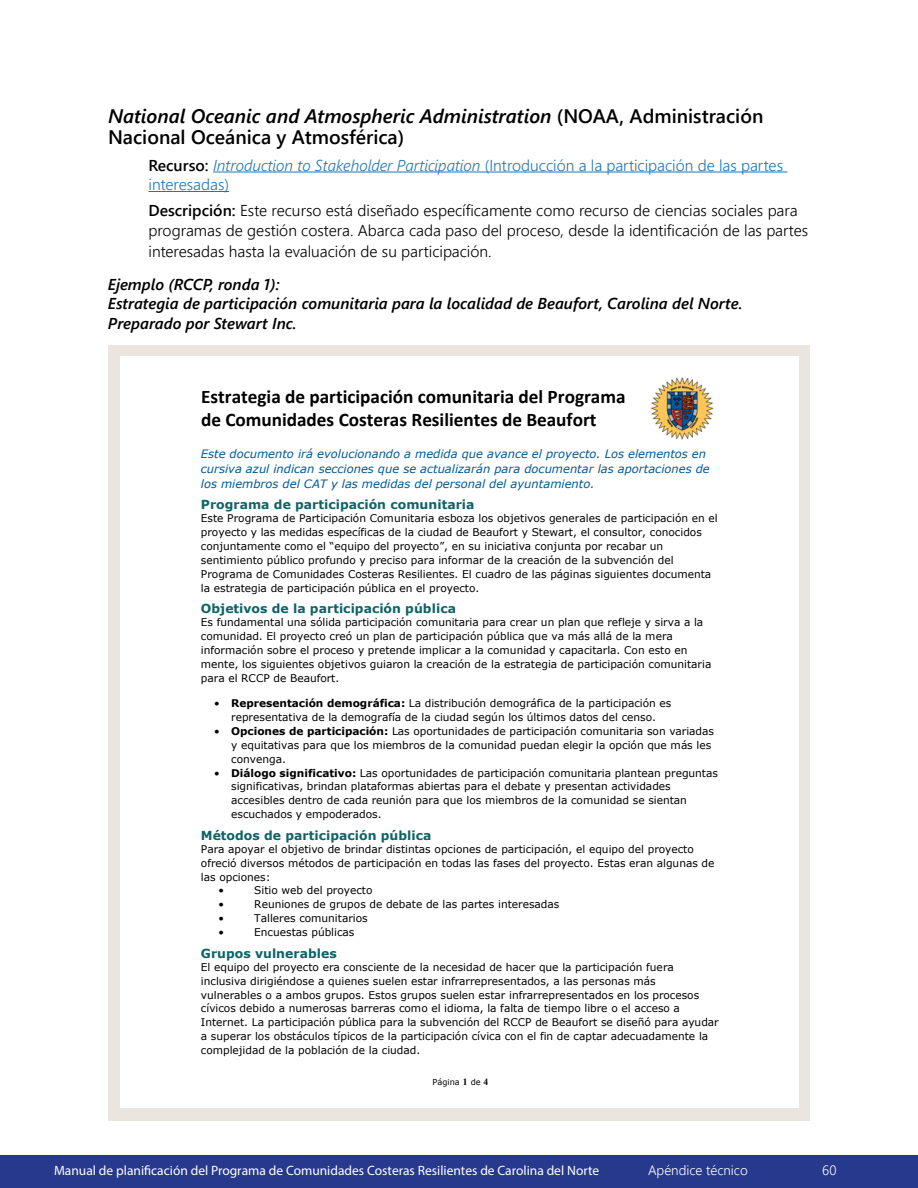
<style>
.page{position:relative;width:918px;height:1188px;background:#fff}
.page>*{position:absolute;margin:0;border:0;box-sizing:border-box;transform-origin:0 0}
.t1{font:19.5px/21px "Webly Sleek UI Semibold";color:#000}
.t2{font:700 19.2px/23.4px "Calibri";color:#000}
.t3{font:15.75px/19.5px "Webly Sleek UI Semilight";color:#000}
.t4{font:italic 15.75px/19.5px "Webly Sleek UI Semibold";color:#000}
.t5{font:15.75px/19.5px "Webly Sleek UI Semilight";color:#1c75bc}
.t6{font:13.5px "Myriad Pro";color:#fff}
.t7{font:13.5px "Webly Sleek UI Semilight";color:#fff}
.t8{font:700 12.45px "Verdana";color:#0d6467}
.t9{font:italic 11.55px/14.9px "Verdana";color:#005999}
.t10{font:10.65px/13.8px "Verdana";letter-spacing:-.005em;color:#000}
.t11{font:italic 10.65px "Verdana";color:#000}
.t12{font:8.25px "Verdana";color:#000}
.s1{font-style:italic}
.s2{font-family:"Webly Sleek UI Semibold";color:#000}
.s3{font-family:"Webly Sleek UI Semibold"}
.s4{font-weight:700}
.s5{font-family:"Times New Roman";font-weight:700;font-size:9.6px}
</style>
<div class="page">
<div style="left:108px;top:345px;width:702px;height:775px;background:#eae6df"></div>
<div style="left:120px;top:357px;width:679px;height:751px;background:#fff"></div>
<div style="left:0;top:1156px;width:918px;height:32px;background:#27398c"></div>
<hr style="left:213px;top:172px;width:574px;height:1px;background:#1c75bc">
<hr style="left:148px;top:191px;width:81px;height:1px;background:#1c75bc">
<img style="left:651px;top:377px;width:63px;height:63px">
<h1 class="t1" style="left:108px;top:105px;width:657px"><span class="s1">National Oceanic and Atmospheric Administration</span> (NOAA, Administración<br>Nacional Oceánica y Atmosférica)</h1>
<h3 class="t5" style="left:148px;top:155px;width:636px"><span class="s2">Recurso:</span> <span class="s1">Introduction to Stakeholder Participation</span> (Introducción a la participación de las partes interesadas)</h3>
<h3 class="t3" style="left:148px;top:200px;width:661px"><span class="s3">Descripción:</span> Este recurso está diseñado específicamente como recurso de ciencias sociales para programas de gestión costera. Abarca cada paso del proceso, desde la identificación de las partes</h3>
<h3 class="t3" style="left:148px;top:241px;width:345px">interesadas hasta la evaluación de su participación.</h3>
<h3 class="t4" style="left:108px;top:274px;width:636px">Ejemplo (RCCP, ronda 1):<br>Estrategia de participación comunitaria para la localidad de Beaufort, Carolina del Norte.<br>Preparado por Stewart Inc.</h3>
<h2 class="t2" style="left:201px;top:384px;width:426px">Estrategia de participación comunitaria del Programa de Comunidades Costeras Resilientes de Beaufort</h2>
<p class="t9" style="left:201px;top:446px;width:510px">Este documento irá evolucionando a medida que avance el proyecto. Los elementos en cursiva azul indican secciones que se actualizarán para documentar las aportaciones de los miembros del CAT y las medidas del personal del ayuntamiento.</p>
<p class="t8" style="left:201px;top:496px;width:275px">Programa de participación comunitaria</p>
<p class="t10" style="left:201px;top:511px;width:518px">Este Programa de Participación Comunitaria esboza los objetivos generales de participación en el proyecto y las medidas específicas de la ciudad de Beaufort y Stewart, el consultor, conocidos conjuntamente como el “equipo del proyecto”, en su iniciativa conjunta por recabar un sentimiento público profundo y preciso para informar de la creación de la subvención del Programa de Comunidades Costeras Resilientes. El cuadro de las páginas siguientes documenta la estrategia de participación pública en el proyecto.</p>
<p class="t8" style="left:201px;top:600px;width:257px">Objetivos de la participación pública</p>
<p class="t10" style="left:201px;top:615px;width:512px">Es fundamental una sólida participación comunitaria para crear un plan que refleje y sirva a la comunidad. El proyecto creó un plan de participación pública que va más allá de la mera información sobre el proceso y pretende implicar a la comunidad y capacitarla. Con esto en mente, los siguientes objetivos guiaron la creación de la estrategia de participación comunitaria para el RCCP de Beaufort.</p>
<p class="t10" style="left:214px;top:696px;width:459px;text-align:center"><span class="s1">•</span> <span class="s4">Representación demográfica:</span> La distribución demográfica de la participación es representativa de la demografía de la ciudad según los últimos datos del censo.</p>
<p class="t10" style="left:231px;top:724px;width:484px;text-indent:-17px"><span class="s1">•</span> <span class="s4">Opciones de participación:</span> Las oportunidades de participación comunitaria son variadas y equitativas para que los miembros de la comunidad puedan elegir la opción que más les convenga.</p>
<p class="t10" style="left:231px;top:766px;width:488px;text-indent:-17px"><span class="s1">•</span> <span class="s4">Diálogo significativo:</span> Las oportunidades de participación comunitaria plantean preguntas significativas, brindan plataformas abiertas para el debate y presentan actividades accesibles dentro de cada reunión para que los miembros de la comunidad se sientan escuchados y empoderados.</p>
<p class="t8" style="left:201px;top:826px;width:232px">Métodos de participación pública</p>
<p class="t10" style="left:201px;top:842px;width:515px">Para apoyar el objetivo de brindar distintas opciones de participación, el equipo del proyecto ofreció diversos métodos de participación en todas las fases del proyecto. Estas eran algunas de las opciones:</p>
<p class="t11" style="left:218px;top:883px;width:7px">•</p>
<p class="t10" style="left:254px;top:884px;width:120px">Sitio web del proyecto</p>
<p class="t11" style="left:218px;top:897px;width:7px">•</p>
<p class="t10" style="left:254px;top:897px;width:307px">Reuniones de grupos de debate de las partes interesadas</p>
<p class="t11" style="left:218px;top:911px;width:7px">•</p>
<p class="t10" style="left:254px;top:911px;width:115px">Talleres comunitarios</p>
<p class="t11" style="left:218px;top:925px;width:7px">•</p>
<p class="t10" style="left:254px;top:925px;width:102px">Encuestas públicas</p>
<p class="t8" style="left:201px;top:944px;width:137px">Grupos vulnerables</p>
<p class="t10" style="left:201px;top:960px;width:519px">El equipo del proyecto era consciente de la necesidad de hacer que la participación fuera inclusiva dirigiéndose a quienes suelen estar infrarrepresentados, a las personas más vulnerables o a ambos grupos. Estos grupos suelen estar infrarrepresentados en los procesos cívicos debido a numerosas barreras como el idioma, la falta de tiempo libre o el acceso a Internet. La participación pública para la subvención del RCCP de Beaufort se diseñó para ayudar a superar los obstáculos típicos de la participación cívica con el fin de captar adecuadamente la complejidad de la población de la ciudad.</p>
<p class="t12" style="left:433px;top:1077px;width:57px">Página <span class="s5">1</span> de <span class="s5">4</span></p>
<p class="t6" style="left:54px;top:1162px;width:547px">Manual de planificación del Programa de Comunidades Costeras Resilientes de Carolina del Norte</p>
<p class="t7" style="left:648px;top:1160px;width:101px">Apéndice técnico</p>
<p class="t7" style="left:822px;top:1160px;width:16px">60</p>
</div>
